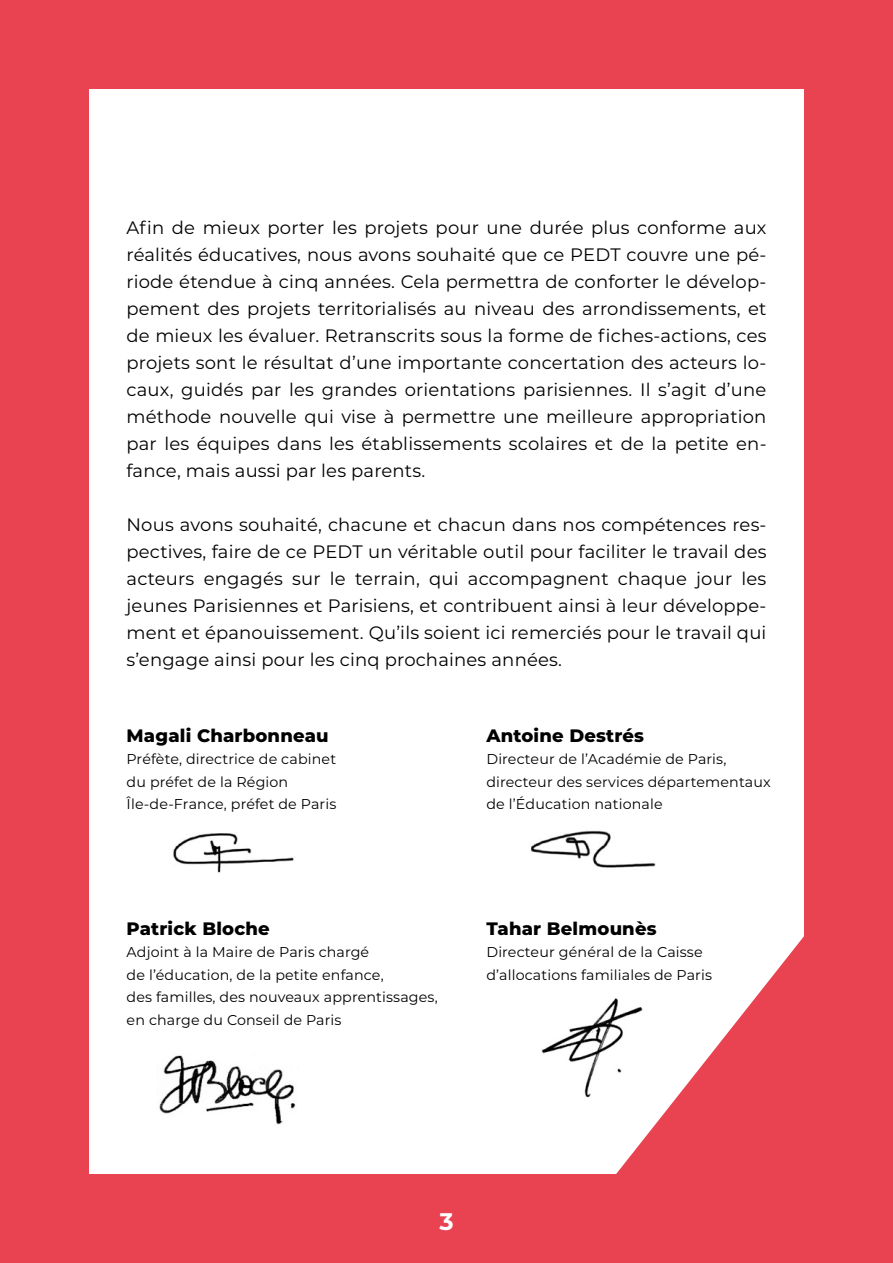
<style>
.page{position:relative;width:893px;height:1263px;background:#e94250}
.page>*{position:absolute;margin:0;border:0;box-sizing:border-box;transform-origin:0 0}
.t1{font:700 24px "Montserrat";color:#fff}
.t2{font:18px/27px "Montserrat";letter-spacing:.01em;color:#000;text-align:justify}
.t3{font:800 18px "Montserrat";letter-spacing:.01em;color:#000}
.t4{font:14.25px/22.5px "Montserrat";letter-spacing:.01em;color:#000}
</style>
<div class="page">
<div style="left:89px;top:89px;width:715px;height:1085px;background:#fff"></div>
<svg style="left:616px;top:936px;width:188px;height:238px;fill:#e94250"></svg>
<img style="left:541px;top:992px;width:108px;height:112px">
<img style="left:159px;top:1055px;width:137px;height:70px">
<img style="left:530px;top:830px;width:126px;height:38px">
<img style="left:173px;top:833px;width:121px;height:40px">
<p class="t2" style="left:126px;top:214px;width:642px">Afin de mieux porter les projets pour une durée plus conforme aux réalités éducatives, nous avons souhaité que ce PEDT couvre une pé&shy;riode étendue à cinq années. Cela permettra de conforter le dévelop&shy;pement des projets territorialisés au niveau des arrondissements, et de mieux les évaluer. Retranscrits sous la forme de fiches-actions, ces projets sont le résultat d’une importante concertation des acteurs lo&shy;caux, guidés par les grandes orientations parisiennes. Il s’agit d’une méthode nouvelle qui vise à permettre une meilleure appropriation par les équipes dans les établissements scolaires et de la petite en&shy;fance, mais aussi par les parents.</p>
<p class="t2" style="left:126px;top:511px;width:641px">Nous avons souhaité, chacune et chacun dans nos compétences res&shy;pectives, faire de ce PEDT un véritable outil pour faciliter le travail des acteurs engagés sur le terrain, qui accompagnent chaque jour les jeunes Parisiennes et Parisiens, et contribuent ainsi à leur développe&shy;ment et épanouissement. Qu’ils soient ici remerciés pour le travail qui s’engage ainsi pour les cinq prochaines années.</p>
<p class="t3" style="left:127px;top:722px;width:203px">Magali Charbonneau</p>
<p class="t4" style="left:127px;top:747px;width:211px">Préfète, directrice de cabinet du préfet de la Région<br>Île-de-France, préfet de Paris</p>
<p class="t3" style="left:127px;top:915px;width:145px">Patrick Bloche</p>
<p class="t4" style="left:127px;top:940px;width:313px">Adjoint à la Maire de Paris chargé<br>de l’éducation, de la petite enfance,<br>des familles, des nouveaux apprentissages, en charge du Conseil de Paris</p>
<p class="t3" style="left:486px;top:722px;width:159px">Antoine Destrés</p>
<p class="t4" style="left:486px;top:747px;width:286px">Directeur de l’Académie de Paris, directeur des services départementaux de l’Éducation nationale</p>
<p class="t3" style="left:486px;top:915px;width:172px">Tahar Belmounès</p>
<p class="t4" style="left:486px;top:940px;width:227px">Directeur général de la Caisse d’allocations familiales de Paris</p>
<h1 class="t1" style="left:439px;top:1204px;width:16px">3</h1>
</div>
